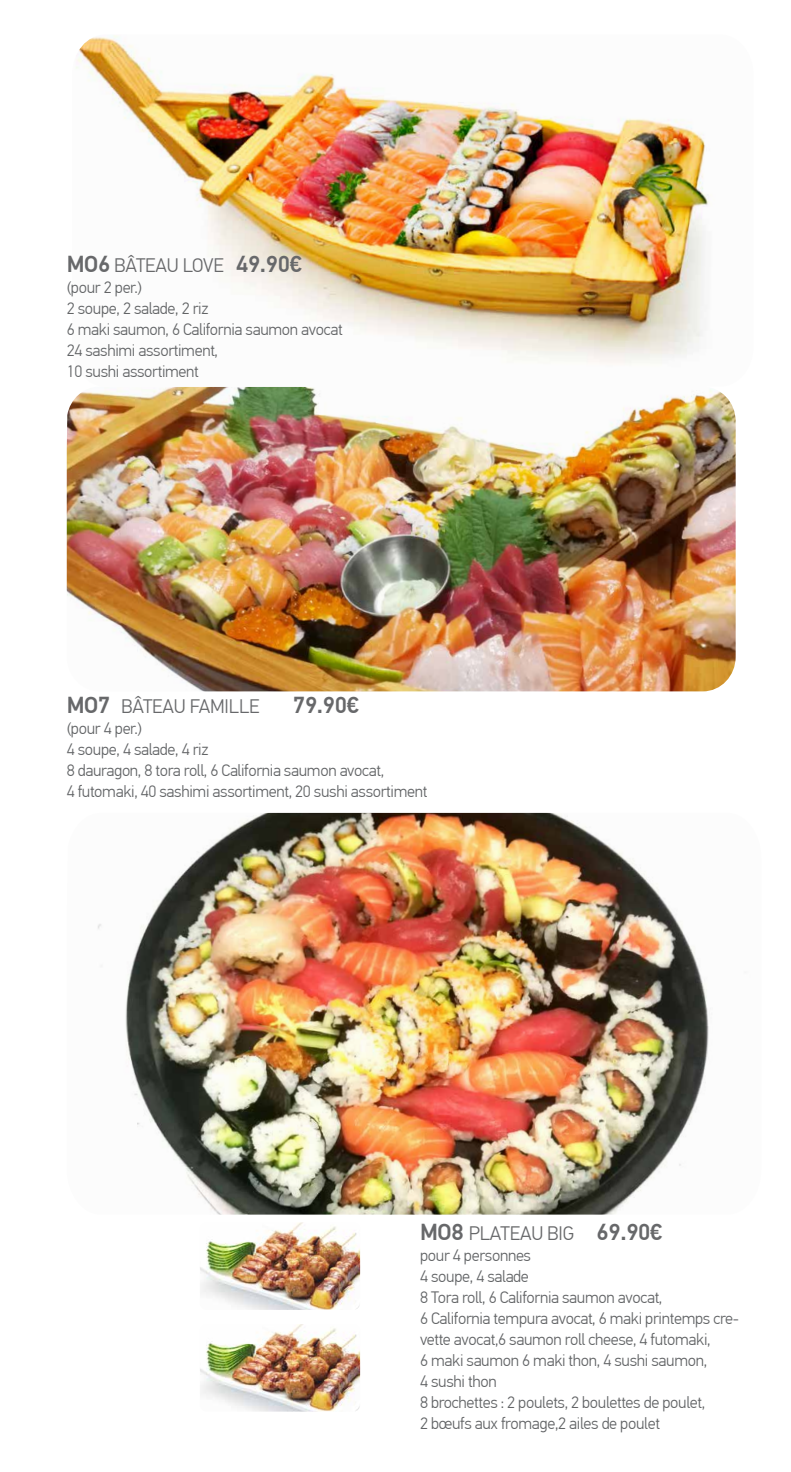
<style>
.page{position:relative;width:791px;height:1472px;background:#fff}
.page>*{position:absolute;margin:0;border:0;box-sizing:border-box;transform-origin:0 0}
.t1{font:500 23.1px "PF Din Text Pro";color:#67686a}
.t2{font:300 19.5px "PF Din Text Pro";letter-spacing:-.01em;color:#67686a}
.t3{font:300 16.5px/21px "PF Din Text Pro";letter-spacing:-.02em;color:#626466}
.s1{font-weight:500;font-size:23.1px}
</style>
<div class="page">
<img style="left:67px;top:386px;width:669px;height:305px">
<img style="left:76px;top:35px;width:633px;height:329px">
<img style="left:98px;top:812px;width:611px;height:402px">
<img style="left:200px;top:1222px;width:160px;height:87px">
<img style="left:200px;top:1324px;width:160px;height:87px">
<p class="t2" style="left:67px;top:254px;width:237px"><span class="s1">MO6</span> BÂTEAU LOVE <span class="s1">49.90€</span></p>
<p class="t3" style="left:67px;top:277px;width:277px">(pour 2 per.)<br>2 soupe, 2 salade, 2 riz<br>6 maki saumon, 6 California saumon avocat<br>24 sashimi assortiment,<br>10 sushi assortiment</p>
<p class="t2" style="left:67px;top:695px;width:194px"><span class="s1">MO7</span> BÂTEAU FAMILLE</p>
<h1 class="t1" style="left:293px;top:691px;width:67px">79.90€</h1>
<p class="t3" style="left:67px;top:718px;width:362px">(pour 4 per.)<br>4 soupe, 4 salade, 4 riz<br>8 dauragon, 8 tora roll, 6 California saumon avocat,<br>4 futomaki, 40 sashimi assortiment, 20 sushi assortiment</p>
<p class="t2" style="left:420px;top:1221px;width:244px"><span class="s1">MO8</span> PLATEAU BIG <span class="s1">69.90€</span></p>
<p class="t3" style="left:420px;top:1244px;width:320px">pour 4 personnes<br>4 soupe, 4 salade<br>8 Tora roll, 6 California saumon avocat,<br>6 California tempura avocat, 6 maki printemps cre&shy;vette avocat,6 saumon roll cheese, 4 futomaki,<br>6 maki saumon 6 maki thon, 4 sushi saumon,<br>4 sushi thon<br>8 brochettes : 2 poulets, 2 boulettes de poulet,<br>2 bœufs aux fromage,2 ailes de poulet</p>
</div>
